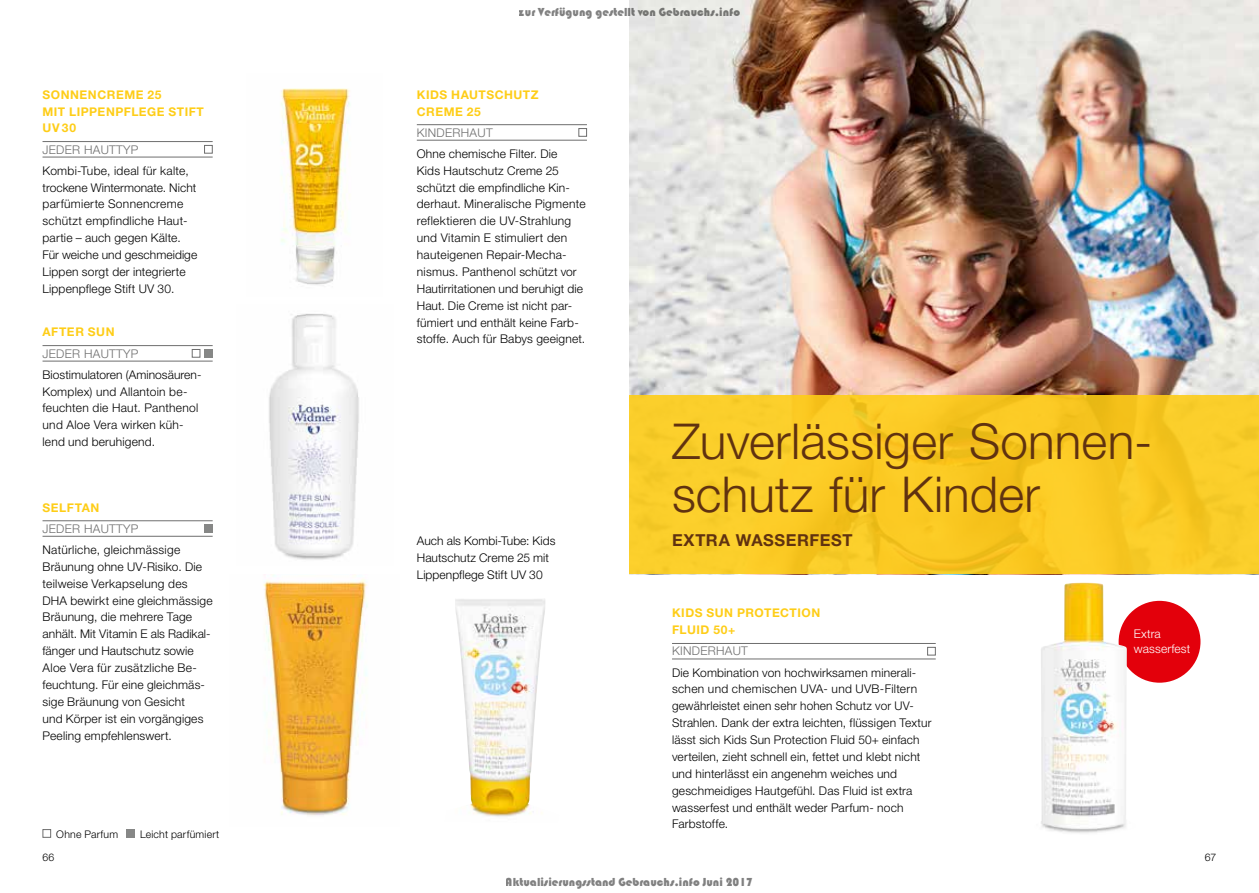
<style>
.page{position:relative;width:1259px;height:893px;background:#fff}
.page>*{position:absolute;margin:0;border:0;box-sizing:border-box;transform-origin:0 0}
.t1{font:300 49.5px/52.5px "Helvetica Neue";letter-spacing:.005em;color:#603210}
.t2{font:700 16.5px "Helvetica Neue";letter-spacing:.035em;color:#603210}
.t3{font:300 12px/16.8px "Helvetica Neue";letter-spacing:.015em;color:#000}
.t4{font:700 12px/16.8px "Helvetica Neue";letter-spacing:.045em;color:#fecd17}
.t5{font:12px "Bauhaus 93";color:rgb(0 0 0/.5)}
.t6{font:300 12px "Helvetica Neue";letter-spacing:.025em;color:#6e6e6e}
.t7{font:300 12px/15px "Helvetica Neue";letter-spacing:.01em;color:#fff}
.t8{font:300 10.5px "Helvetica Neue";letter-spacing:.02em;color:#000}
</style>
<div class="page">
<div style="left:1118px;top:601px;width:82px;height:82px;background:#e3000b;border-radius:50%"></div>
<img style="left:263px;top:574px;width:105px;height:242px">
<img style="left:269px;top:313px;width:90px;height:247px">
<img style="left:281px;top:88px;width:69px;height:197px">
<img style="left:455px;top:599px;width:90px;height:218px">
<hr style="left:417px;top:124px;width:170px;height:1px;background:#6e6e6e">
<hr style="left:417px;top:140px;width:170px;height:1px;background:#6e6e6e">
<div style="left:578px;top:128px;width:9px;height:9px;border:1px solid #6e6e6e"></div>
<img style="left:629px;top:0;width:630px;height:395px">
<img style="left:1041px;top:583px;width:99px;height:250px">
<hr style="left:43px;top:520px;width:170px;height:1px;background:#6e6e6e">
<hr style="left:43px;top:536px;width:170px;height:1px;background:#6e6e6e">
<div style="left:204px;top:524px;width:9px;height:9px;background:#868786"></div>
<hr style="left:43px;top:345px;width:170px;height:1px;background:#6e6e6e">
<hr style="left:43px;top:361px;width:170px;height:1px;background:#6e6e6e">
<div style="left:192px;top:349px;width:8px;height:9px;border:1px solid #6e6e6e"></div>
<div style="left:204px;top:349px;width:9px;height:9px;background:#868786"></div>
<hr style="left:43px;top:141px;width:170px;height:1px;background:#6e6e6e">
<hr style="left:43px;top:157px;width:170px;height:1px;background:#6e6e6e">
<div style="left:204px;top:145px;width:9px;height:9px;border:1px solid #6e6e6e"></div>
<div style="left:43px;top:829px;width:8px;height:9px;border:1px solid #6e6e6e"></div>
<div style="left:126px;top:829px;width:9px;height:9px;background:#868786"></div>
<hr style="left:672px;top:643px;width:263px;height:1px;background:#6e6e6e">
<hr style="left:672px;top:659px;width:263px;height:1px;background:#6e6e6e">
<div style="left:927px;top:647px;width:8px;height:8px;border:1px solid #6e6e6e"></div>
<svg style="left:629px;top:395px;width:630px;height:179px;background:#f8c924"></svg>
<p class="t4" style="left:43px;top:86px;width:163px">SONNENCREME 25<br>MIT LIPPENPFLEGE STIFT<br>UV 30</p>
<p class="t6" style="left:43px;top:142px;width:97px">JEDER HAUTTYP</p>
<p class="t3" style="left:43px;top:162px;width:156px">Kombi-Tube, ideal für kalte, trockene Wintermonate. Nicht parfümierte Sonnencreme schützt empfindliche Haut&shy;partie – auch gegen Kälte.<br>Für weiche und geschmeidige<br>Lippen sorgt der integrierte<br>Lippenpflege Stift UV 30.</p>
<p class="t4" style="left:43px;top:324px;width:74px">AFTER SUN</p>
<p class="t6" style="left:43px;top:346px;width:97px">JEDER HAUTTYP</p>
<p class="t3" style="left:43px;top:366px;width:160px">Biostimulatoren (Aminosäuren-<br>Komplex) und Allantoin be&shy;feuchten die Haut. Panthenol und Aloe Vera wirken küh&shy;lend und beruhigend.</p>
<p class="t4" style="left:43px;top:499px;width:58px">SELFTAN</p>
<p class="t6" style="left:43px;top:521px;width:97px">JEDER HAUTTYP</p>
<p class="t3" style="left:43px;top:541px;width:172px">Natürliche, gleichmässige<br>Bräunung ohne UV-Risiko. Die teilweise Verkapselung des<br>DHA bewirkt eine gleichmässige<br>Bräunung, die mehrere Tage anhält. Mit Vitamin E als Radikal&shy;fänger und Hautschutz sowie<br>Aloe Vera für zusätzliche Be&shy;feuchtung. Für eine gleichmäs&shy;sige Bräunung von Gesicht<br>und Körper ist ein vorgängiges<br>Peeling empfehlenswert.</p>
<p class="t8" style="left:56px;top:827px;width:63px">Ohne Parfum</p>
<p class="t8" style="left:140px;top:827px;width:81px">Leicht parfümiert</p>
<p class="t8" style="left:43px;top:851px;width:13px">66</p>
<p class="t5" style="left:519px;top:6px;width:223px">zur Verfügung gestellt von Gebrauchs.info</p>
<p class="t4" style="left:417px;top:86px;width:123px">KIDS HAUTSCHUTZ<br>CREME 25</p>
<p class="t6" style="left:417px;top:125px;width:77px">KINDERHAUT</p>
<p class="t3" style="left:417px;top:145px;width:170px">Ohne chemische Filter. Die<br>Kids Hautschutz Creme 25 schützt die empfindliche Kin&shy;derhaut. Mineralische Pigmente reflektieren die UV-Strahlung und Vitamin E stimuliert den hauteigenen Repair-Mecha&shy;nismus. Panthenol schützt vor<br>Hautirritationen und beruhigt die<br>Haut. Die Creme ist nicht par&shy;fümiert und enthält keine Farb&shy;stoffe. Auch für Babys geeignet.</p>
<p class="t3" style="left:417px;top:532px;width:140px">Auch als Kombi-Tube: Kids<br>Hautschutz Creme 25 mit<br>Lippenpflege Stift UV 30</p>
<h1 class="t1" style="left:672px;top:415px;width:482px">Zuverlässiger Sonnen&shy;schutz für Kinder</h1>
<h2 class="t2" style="left:672px;top:530px;width:182px">EXTRA WASSERFEST</h2>
<p class="t4" style="left:672px;top:604px;width:150px">KIDS SUN PROTECTION<br>FLUID 50+</p>
<p class="t6" style="left:672px;top:644px;width:77px">KINDERHAUT</p>
<p class="t3" style="left:672px;top:664px;width:261px">Die Kombination von hochwirksamen minerali&shy;schen und chemischen UVA- und UVB-Filtern gewährleistet einen sehr hohen Schutz vor UV-Strahlen. Dank der extra leichten, flüssigen Textur lässt sich Kids Sun Protection Fluid 50+ einfach verteilen, zieht schnell ein, fettet und klebt nicht und hinterlässt ein angenehm weiches und geschmeidiges Hautgefühl. Das Fluid ist extra wasserfest und enthält weder Parfum- noch Farbstoffe.</p>
<p class="t7" style="left:1134px;top:626px;width:58px">Extra wasserfest</p>
<p class="t5" style="left:506px;top:875px;width:249px">Aktualisierungsstand Gebrauchs.info Juni 2017</p>
<p class="t8" style="left:1204px;top:851px;width:13px">67</p>
</div>
